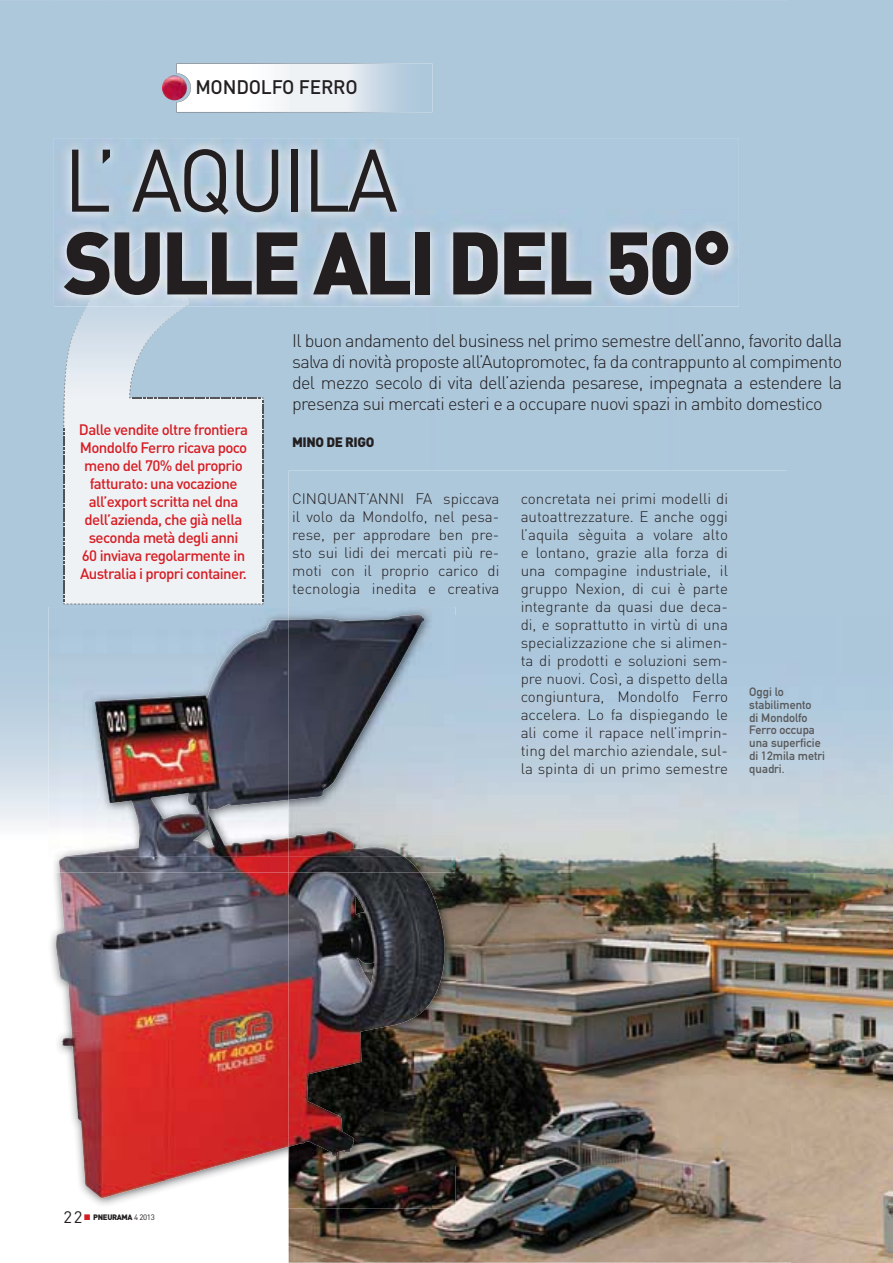
<style>
.page{position:relative;width:893px;height:1263px;background:#fff}
.page>*{position:absolute;margin:0;border:0;box-sizing:border-box;transform-origin:0 0}
.t1{font:900 87.15px "DIN";letter-spacing:-.04em;color:#231f20;scale:.96 1}
.t2{font:87.15px "DIN";letter-spacing:-.04em;color:#231f20;scale:.96 1}
.t3{font:500 19.5px "DIN";letter-spacing:-.01em;color:#231f20}
.t4{font:300 18px/21px "DIN";letter-spacing:-.035em;color:#231f20;text-align:justify}
.t5{font:300 15px/18px "DIN";color:#231f20;text-align:justify}
.t6{font:500 15px/18px "DIN";letter-spacing:-.04em;color:#d71d24;text-align:center}
.t7{font:900 13.5px "DIN";letter-spacing:-.03em;color:#231f20}
.t8{font:12px/12.9px "DIN Mittelschrift";color:#58595b}
.t9{font:900 7.8px "DIN";letter-spacing:-.045em;color:#231f20}
.s1{font-weight:400;font-size:16.5px}
.s2{font-weight:400}
</style>
<div class="page">
<img style="left:455px;top:872px;width:337px;height:293px">
<img style="left:792px;top:872px;width:100px;height:391px">
<img style="left:288px;top:1165px;width:504px;height:98px">
<img style="left:420px;top:857px;width:472px;height:15px">
<img style="left:52px;top:590px;width:236px;height:17px">
<div style="left:104px;top:0;width:631px;height:138px;background:#adc7db"></div>
<img style="left:455px;top:615px;width:437px;height:242px">
<img style="left:176px;top:64px;width:256px;height:48px">
<img style="left:162px;top:75px;width:12px;height:22px">
<img style="left:66px;top:604px;width:194px;height:1px">
<img style="left:51px;top:872px;width:404px;height:336px">
<img style="left:48px;top:607px;width:407px;height:250px">
<img style="left:56px;top:872px;width:232px;height:326px">
<img style="left:288px;top:872px;width:157px;height:284px">
<img style="left:288px;top:857px;width:132px;height:15px">
<img style="left:64px;top:620px;width:224px;height:237px">
<img style="left:288px;top:615px;width:136px;height:242px">
<svg style="left:63px;top:232px;width:201px;height:372px"></svg>
<h2 class="t3" style="left:195px;top:80px;width:164px">MONDOLFO FERRO</h2>
<h1 class="t2" style="left:63px;top:150px;width:350px">L’ AQUILA</h1>
<h1 class="t1" style="left:63px;top:232px;width:698px">SULLE ALI DEL 50°</h1>
<p class="t6" style="left:79px;top:422px;width:171px">Dalle vendite oltre frontiera<br>Mondolfo Ferro ricava poco meno del 70% del proprio fatturato: una vocazione all’export scritta nel dna dell’azienda, che già nella seconda metà degli anni<br>60 inviava regolarmente in<br>Australia i propri container.</p>
<p class="t4" style="left:292px;top:332px;width:552px">Il buon andamento del business nel primo semestre dell’anno, favorito dalla salva di novità proposte all’Autopromotec, fa da contrappunto al compimento del mezzo secolo di vita dell’azienda pesarese, impegnata a estendere la presenza sui mercati esteri e a occupare nuovi spazi in ambito domestico</p>
<p class="t7" style="left:292px;top:438px;width:84px">MINO DE RIGO</p>
<p class="t5" style="left:292px;top:491px;width:209px">CINQUANT’ANNI FA spiccava il volo da Mondolfo, nel pesa&shy;rese, per approdare ben pre&shy;sto sui lidi dei mercati più re&shy;moti con il proprio carico di tecnologia inedita e creativa</p>
<p class="t5" style="left:520px;top:491px;width:209px">concretata nei primi modelli di autoattrezzature. E anche oggi l’aquila sèguita a volare alto e lontano, grazie alla forza di una compagine industriale, il gruppo Nexion, di cui è parte integrante da quasi due deca&shy;di, e soprattutto in virtù di una specializzazione che si alimen&shy;ta di prodotti e soluzioni sem&shy;pre nuovi. Così, a dispetto della congiuntura, Mondolfo Ferro accelera. Lo fa dispiegando le ali come il rapace nell’imprin&shy;ting del marchio aziendale, sul&shy;la spinta di un primo semestre</p>
<p class="t8" style="left:749px;top:686px;width:77px">Oggi lo stabilimento<br>di Mondolfo<br>Ferro occupa una superficie di 12mila metri quadri.</p>
<p class="t9" style="left:63px;top:1214px;width:93px"><span class="s1">22</span> PNEURAMA <span class="s2">4 2013</span></p>
</div>
